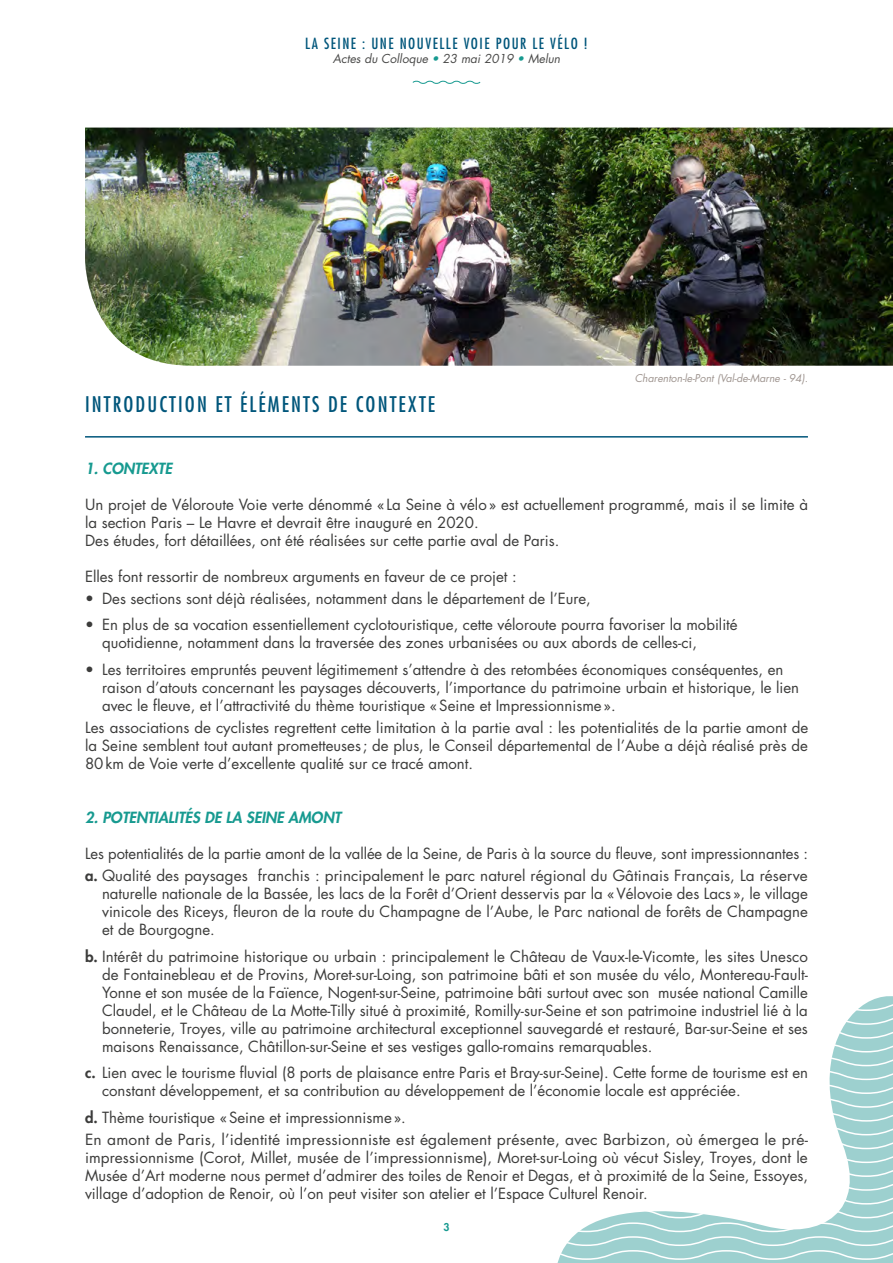
<style>
.page{position:relative;width:893px;height:1263px;background:#fff}
.page>*{position:absolute;margin:0;border:0;box-sizing:border-box;transform-origin:0 0}
.Titres{font:condensed 21px "Futura";letter-spacing:.1em;color:#00567b}
.Texte_courant{font:15px/18px "Futura";color:#3c3c3b}
.Texte_courant-2{font:15px/18px "Futura";color:#3c3c3b;text-align:justify;scale:1.04 1}
.Sous-titre{font:italic 800 15px "Futura";color:#179a90}
.t1{font:condensed 15px "Futura";letter-spacing:.1em;color:#00567b}
.t2{font:italic 12px "Futura";color:#4a4a49}
.Légende{font:italic 10.5px "Futura";color:#9f9590}
.t3{font:800 10.5px "Futura";color:#179a90}
.s1{color:#179a90}
.s2{font-weight:800}
</style>
<div class="page">
<svg style="left:557px;top:996px;width:336px;height:267px"></svg>
<svg style="left:412px;top:80px;width:69px;height:4px"></svg>
<hr style="left:85px;top:436px;width:723px;height:2px;background:#00567b">
<img style="left:85px;top:128px;width:808px;height:238px">
<p class="t1" style="left:305px;top:34px;width:284px">LA SEINE : UNE NOUVELLE VOIE POUR LE VÉLO !</p>
<p class="t2" style="left:333px;top:51px;width:229px">Actes du Colloque <span class="s1">•</span> 23 mai 2019 <span class="s1">•</span> Melun</p>
<p class="Titres" style="left:85px;top:391px;width:352px">INTRODUCTION ET ÉLÉMENTS DE CONTEXTE</p>
<p class="Légende" style="left:635px;top:371px;width:175px">Charenton-le-Pont (Val-de-Marne - 94).</p>
<p class="Sous-titre" style="left:85px;top:458px;width:88px">1. CONTEXTE</p>
<p class="Texte_courant" style="left:85px;top:495px;width:724px">Un projet de Véloroute Voie verte dénommé «La Seine à vélo» est actuellement programmé, mais il se limite à la section Paris – Le Havre et devrait être inauguré en 2020.</p>
<p class="Texte_courant" style="left:85px;top:531px;width:473px">Des études, fort détaillées, ont été réalisées sur cette partie aval de Paris.</p>
<p class="Texte_courant" style="left:85px;top:567px;width:433px">Elles font ressortir de nombreux arguments en faveur de ce projet :</p>
<p class="Texte_courant" style="left:85px;top:589px;width:507px">• Des sections sont déjà réalisées, notamment dans le département de l’Eure,</p>
<p class="Texte_courant" style="left:102px;top:616px;width:637px;text-indent:-17px">• En plus de sa vocation essentiellement cyclotouristique, cette véloroute pourra favoriser la mobilité quotidienne, notamment dans la traversée des zones urbanisées ou aux abords de celles-ci,</p>
<p class="Texte_courant" style="left:102px;top:660px;width:699px;text-indent:-17px">• Les territoires empruntés peuvent légitimement s’attendre à des retombées économiques conséquentes, en raison d’atouts concernant les paysages découverts, l’importance du patrimoine urbain et historique, le lien avec le fleuve, et l’attractivité du thème touristique «Seine et Impressionnisme».</p>
<p class="Texte_courant" style="left:85px;top:718px;width:725px;text-align:justify">Les associations de cyclistes regrettent cette limitation à la partie aval : les potentialités de la partie amont de la Seine semblent tout autant prometteuses; de plus, le Conseil départemental de l’Aube a déjà réalisé près de 80km de Voie verte d’excellente qualité sur ce tracé amont.</p>
<p class="Sous-titre" style="left:85px;top:807px;width:257px">2. POTENTIALITÉS DE LA SEINE AMONT</p>
<p class="Texte_courant" style="left:85px;top:844px;width:724px">Les potentialités de la partie amont de la vallée de la Seine, de Paris à la source du fleuve, sont impressionnantes :</p>
<p class="Texte_courant" style="left:102px;top:867px;width:707px;text-align:justify;text-indent:-17px"><span class="s2">a.</span> Qualité des paysages franchis : principalement le parc naturel régional du Gâtinais Français, La réserve naturelle nationale de la Bassée, les lacs de la Forêt d’Orient desservis par la «Vélovoie des Lacs», le village vinicole des Riceys, fleuron de la route du Champagne de l’Aube, le Parc national de forêts de Champagne et de Bourgogne.</p>
<p class="Texte_courant" style="left:102px;top:947px;width:707px;text-align:justify;text-indent:-17px"><span class="s2">b.</span> Intérêt du patrimoine historique ou urbain : principalement le Château de Vaux-le-Vicomte, les sites Unesco de Fontainebleau et de Provins, Moret-sur-Loing, son patrimoine bâti et son musée du vélo, Montereau-Fault-Yonne et son musée de la Faïence, Nogent-sur-Seine, patrimoine bâti surtout avec son musée national Camille Claudel, et le Château de La Motte-Tilly situé à proximité, Romilly-sur-Seine et son patrimoine industriel lié à la bonneterie, Troyes, ville au patrimoine architectural exceptionnel sauvegardé et restauré, Bar-sur-Seine et ses maisons Renaissance, Châtillon-sur-Seine et ses vestiges gallo-romains remarquables.</p>
<p class="Texte_courant" style="left:102px;top:1064px;width:707px;text-indent:-17px"><span class="s2">c.</span> Lien avec le tourisme fluvial (8 ports de plaisance entre Paris et Bray-sur-Seine). Cette forme de tourisme est en constant développement, et sa contribution au développement de l’économie locale est appréciée.</p>
<p class="Texte_courant" style="left:85px;top:1108px;width:319px"><span class="s2">d.</span> Thème touristique «Seine et impressionnisme».</p>
<p class="Texte_courant-2" style="left:85px;top:1130px;width:697px">En amont de Paris, l’identité impressionniste est également présente, avec Barbizon, où émergea le pré&shy;impressionnisme (Corot, Millet, musée de l’impressionnisme), Moret-sur-Loing où vécut Sisley, Troyes, dont le Musée d’Art moderne nous permet d’admirer des toiles de Renoir et Degas, et à proximité de la Seine, Essoyes, village d’adoption de Renoir, où l’on peut visiter son atelier et l’Espace Culturel Renoir.</p>
<p class="t3" style="left:443px;top:1220px;width:8px">3</p>
</div>
